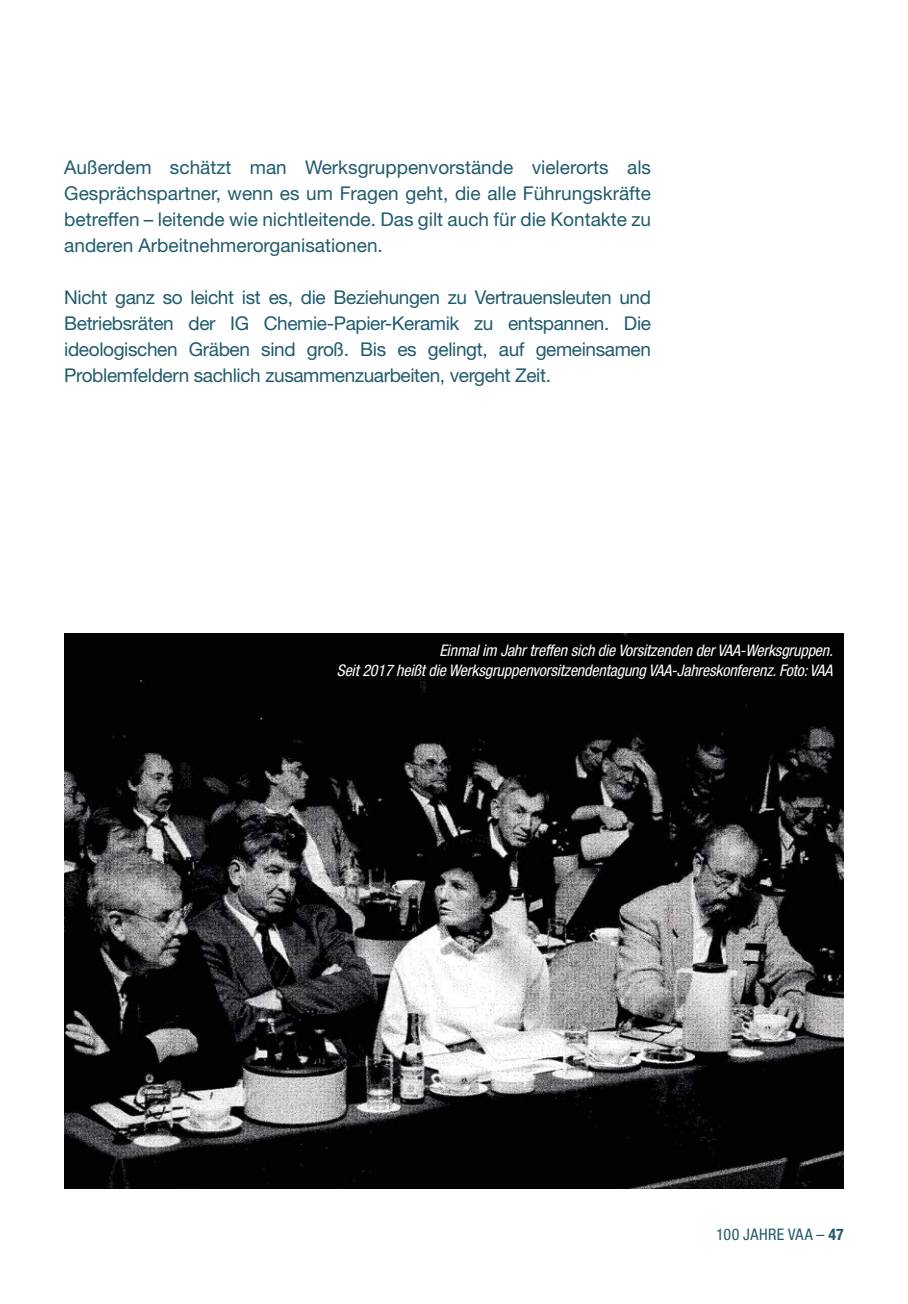
<style>
.page{position:relative;width:908px;height:1304px;background:#fff}
.page>*{position:absolute;margin:0;border:0;box-sizing:border-box;transform-origin:0 0}
.Standard_Fließtext_5{font:19px/26px "Helvetica Neue LT Std";letter-spacing:-.02em;color:#205b6d;text-align:justify}
.Quellenangabe_57_Con{font:italic condensed 16px "Helvetica Neue LT Std";letter-spacing:-.01em;color:#fff}
.t1{font:condensed 16px "Helvetica Neue LT Std";letter-spacing:.03em;color:#205b6d}
.s1{font-weight:700}
</style>
<div class="page">
<img style="left:64px;top:633px;width:779px;height:555px">
<p class="Standard_Fließtext_5" style="left:64px;top:154px;width:588px">Außerdem schätzt man Werksgruppenvorstände vielerorts als Gesprächspartner, wenn es um Fragen geht, die alle Führungskräfte betreffen – leitende wie nichtleitende. Das gilt auch für die Kontakte zu anderen Arbeitnehmerorganisationen.</p>
<p class="Standard_Fließtext_5" style="left:64px;top:284px;width:588px">Nicht ganz so leicht ist es, die Beziehungen zu Vertrauensleuten und Betriebsräten der IG Chemie-Papier-Keramik zu entspannen. Die ideologischen Gräben sind groß. Bis es gelingt, auf gemeinsamen Problemfeldern sachlich zusammenzuarbeiten, vergeht Zeit.</p>
<p class="Quellenangabe_57_Con" style="left:439px;top:641px;width:395px">Einmal im Jahr treffen sich die Vorsitzenden der VAA-Werksgruppen.</p>
<p class="Quellenangabe_57_Con" style="left:337px;top:661px;width:497px">Seit 2017 heißt die Werksgruppenvorsitzendentagung VAA-Jahreskonferenz. Foto: VAA</p>
<p class="t1" style="left:716px;top:1225px;width:129px">100 JAHRE VAA – <span class="s1">47</span></p>
</div>
